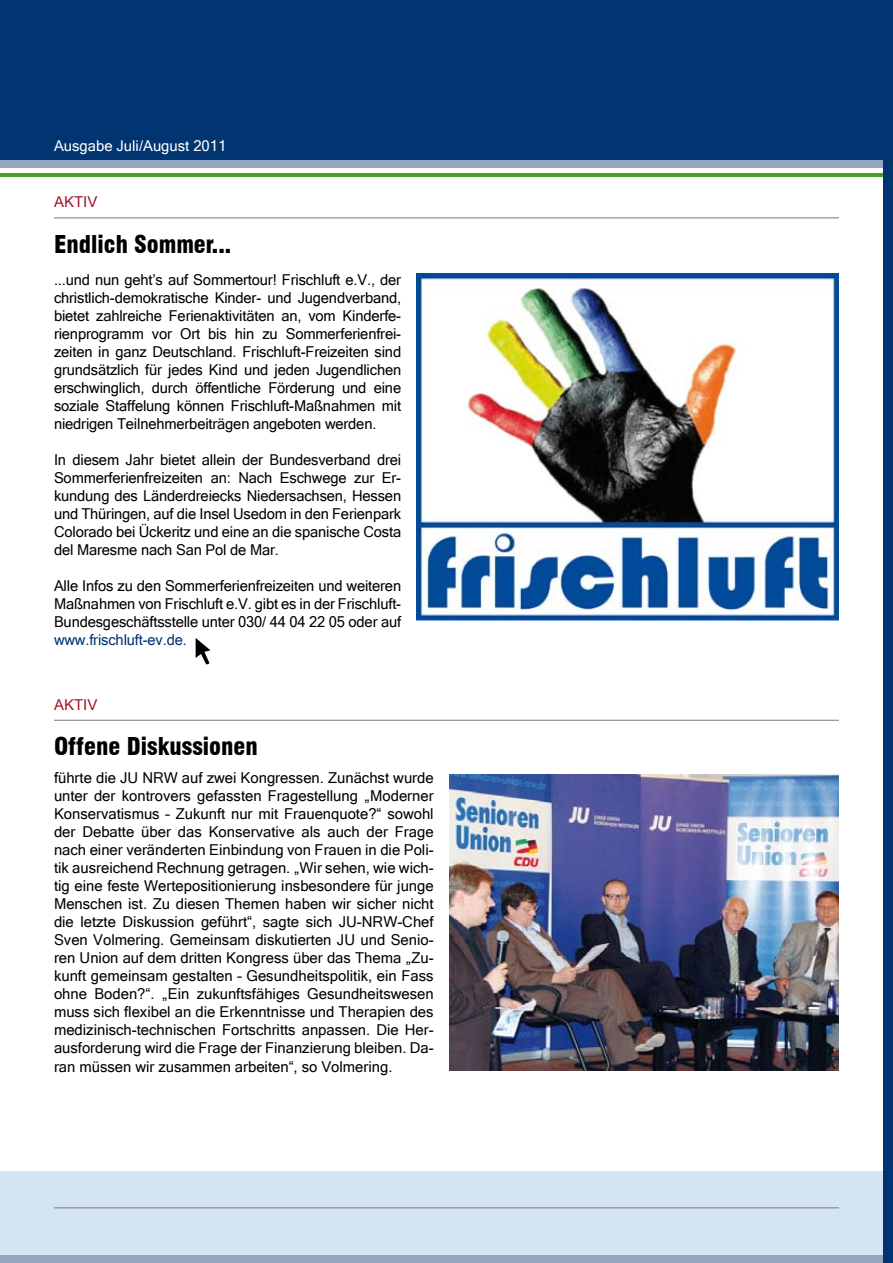
<style>
.page{position:relative;width:893px;height:1263px;background:#fff}
.page>*{position:absolute;margin:0;border:0;box-sizing:border-box;transform-origin:0 0}
.t1{font:900 condensed 24px "Swiss 721 BT";color:#000}
.t2{font:15px/18px "Microsoft Sans Serif";letter-spacing:-.01em;color:#000;text-align:justify}
.t3{font:15px "Microsoft Sans Serif";letter-spacing:-.01em;color:#003572}
.t4{font:15px "Microsoft Sans Serif";color:#a21229}
.t5{font:14.85px "Microsoft Sans Serif";color:#fff}
</style>
<div class="page">
<div style="left:0;top:0;width:893px;height:163px;background:#003572"></div>
<div style="left:0;top:160px;width:893px;height:8px;background:#94a6bf"></div>
<hr style="left:0;top:174px;width:893px;height:3px;background:#45a12b">
<div style="left:0;top:1172px;width:893px;height:91px;background:#d4e4f4"></div>
<div style="left:0;top:1255px;width:892px;height:8px;background:#94a6bf"></div>
<hr style="left:54px;top:1207px;width:785px;height:1px;background:#87888a">
<div style="left:884px;top:0;width:9px;height:1263px;background:#003572"></div>
<hr style="left:54px;top:217px;width:785px;height:1px;background:#87888a">
<hr style="left:54px;top:720px;width:785px;height:1px;background:#87888a">
<img style="left:449px;top:775px;width:390px;height:295px">
<img style="left:417px;top:273px;width:422px;height:348px">
<svg style="left:196px;top:638px;width:14px;height:27px"></svg>
<p class="t5" style="left:54px;top:138px;width:174px">Ausgabe Juli/August 2011</p>
<p class="t4" style="left:54px;top:194px;width:10px">aktiv</p>
<h1 class="t1" style="left:54px;top:230px;width:179px">Endlich Sommer...</h1>
<p class="t2" style="left:54px;top:270px;width:349px">...und nun geht’s auf Sommertour! Frischluft e.V., der christlich-demokratische Kinder- und Jugendverband, bietet zahlreiche Ferienaktivitäten an, vom Kinderfe&shy;rienprogramm vor Ort bis hin zu Sommerferienfrei&shy;zeiten in ganz Deutschland. Frischluft-Freizeiten sind grundsätzlich für jedes Kind und jeden Jugendlichen erschwinglich, durch öffentliche Förderung und eine soziale Staffelung können Frischluft-Maßnahmen mit niedrigen Teilnehmerbeiträgen angeboten werden.</p>
<p class="t2" style="left:54px;top:450px;width:349px">In diesem Jahr bietet allein der Bundesverband drei Sommerferienfreizeiten an: Nach Eschwege zur Er&shy;kundung des Länderdreiecks Niedersachsen, Hessen und Thüringen, auf die Insel Usedom in den Ferienpark Colorado bei Ückeritz und eine an die spanische Costa del Maresme nach San Pol de Mar.</p>
<p class="t2" style="left:54px;top:576px;width:349px">Alle Infos zu den Sommerferienfreizeiten und weiteren Maßnahmen von Frischluft e.V. gibt es in der Frischluft-Bundesgeschäftsstelle unter 030/ 44 04 22 05 oder auf</p>
<p class="t3" style="left:54px;top:631px;width:134px">www.frischluft-ev.de.</p>
<p class="t4" style="left:54px;top:696px;width:20px">Aktiv</p>
<h1 class="t1" style="left:54px;top:732px;width:206px">Offene Diskussionen</h1>
<p class="t2" style="left:54px;top:769px;width:381px">führte die JU NRW auf zwei Kongressen. Zunächst wurde unter der kontrovers gefassten Fragestellung „Moderner Konservatismus – Zukunft nur mit Frauenquote?“ sowohl der Debatte über das Konservative als auch der Frage nach einer veränderten Einbindung von Frauen in die Poli&shy;tik ausreichend Rechnung getragen. „Wir sehen, wie wich&shy;tig eine feste Wertepositionierung insbesondere für junge Menschen ist. Zu diesen Themen haben wir sicher nicht die letzte Diskussion geführt“, sagte sich JU-NRW-Chef Sven Volmering. Gemeinsam diskutierten JU und Senio&shy;ren Union auf dem dritten Kongress über das Thema „Zu&shy;kunft gemeinsam gestalten – Gesundheitspolitik, ein Fass ohne Boden?“. „Ein zukunftsfähiges Gesundheitswesen muss sich flexibel an die Erkenntnisse und Therapien des medizinisch-technischen Fortschritts anpassen. Die Her&shy;ausforderung wird die Frage der Finanzierung bleiben. Da&shy;ran müssen wir zusammen arbeiten“, so Volmering.</p>
</div>
